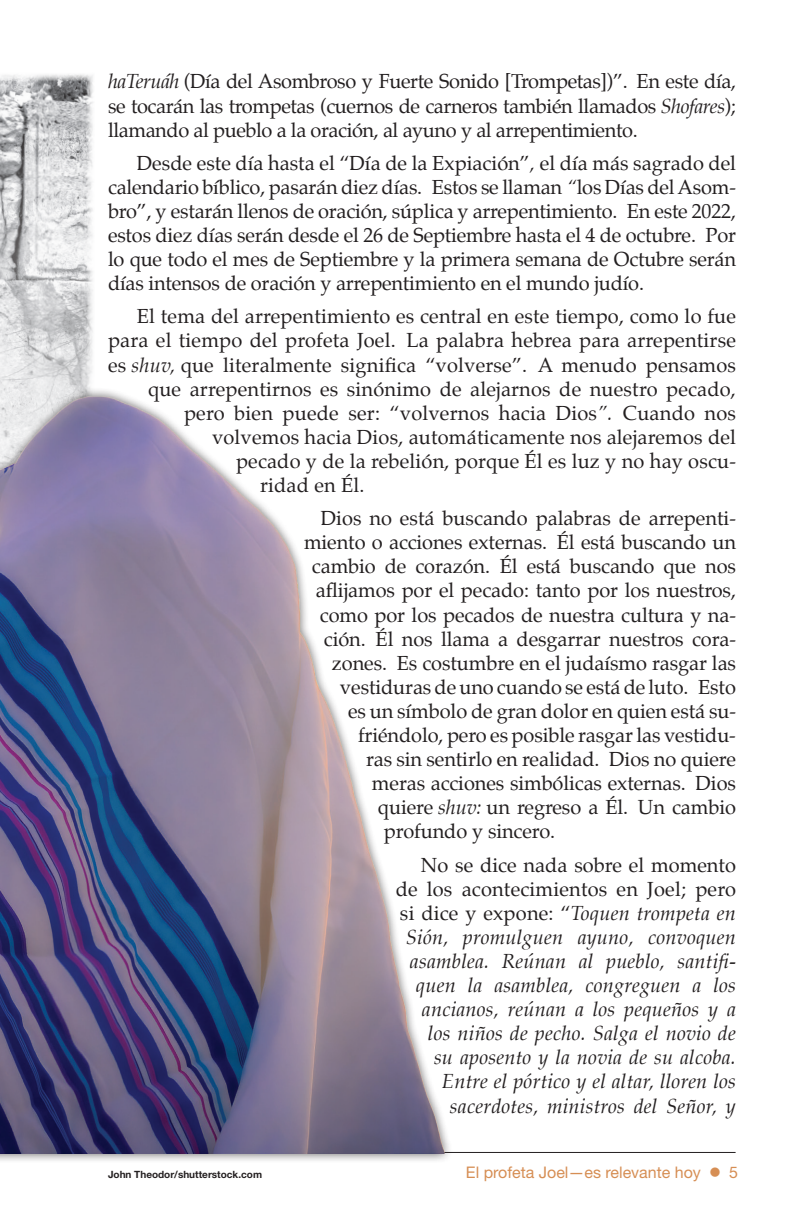
<style>
.page{position:relative;width:792px;height:1224px;background:#fff}
.page>*{position:absolute;margin:0;border:0;box-sizing:border-box;transform-origin:0 0}
.t1{font:20px/24px "Palatino CE";letter-spacing:-.005em;color:#231f20;text-align:justify}
.t2{font:italic 20px/24.2px "Palatino CE";letter-spacing:.01em;color:#231f20;text-align:right}
.t3{font:16px "Helvetica Neue LT Std";color:#d68e54}
.t4{font:700 10px "Helvetica Neue LT Std";color:#231f20}
.s1{font-style:italic}
.s2{font-style:normal}
</style>
<div class="page">
<hr style="left:108px;top:1152px;width:628px;height:1px;background:#231f20">
<img style="left:0;top:74px;width:93px;height:145px">
<img style="left:0;top:219px;width:452px;height:934px">
<p class="t1" style="left:108px;top:71px;width:630px"><span class="s1">haTeruáh</span> (Día del Asombroso y Fuerte Sonido [Trompetas])”. En este día, se tocarán las trompetas (cuernos de carneros también llamados <span class="s1">Shofares</span>); llamando al pueblo a la oración, al ayuno y al arrepentimiento.</p>
<p class="t1" style="left:108px;top:153px;width:630px;text-indent:29px">Desde este día hasta el “Día de la Expiación”<span class="s1">,</span> el día más sagrado del calendario bíblico, pasarán diez días. Estos se llaman <span class="s1">“</span>los Días del Asom&shy;bro”, y estarán llenos de oración, súplica y arrepentimiento. En este 2022, estos diez días serán desde el 26 de Septiembre hasta el 4 de octubre. Por lo que todo el mes de Septiembre y la primera semana de Octubre serán días intensos de oración y arrepentimiento en el mundo judío.</p>
<p class="t1" style="left:137px;top:306px;width:601px">El tema del arrepentimiento es central en este tiempo, como lo fue</p>
<p class="t1" style="left:108px;top:330px;width:629px">para el tiempo del profeta Joel. La palabra hebrea para arrepentirse</p>
<p class="t1" style="left:108px;top:354px;width:630px">es <span class="s1">shuv,</span> que literalmente significa “volverse”. A menudo pensamos</p>
<p class="t1" style="left:148px;top:379px;width:589px">que arrepentirnos es sinónimo de alejarnos de nuestro pecado,</p>
<p class="t1" style="left:184px;top:403px;width:554px">pero bien puede ser: “volvernos hacia Dios<span class="s1">”.</span> Cuando nos</p>
<p class="t1" style="left:212px;top:427px;width:526px">volvemos hacia Dios, automáticamente nos alejaremos del</p>
<p class="t1" style="left:236px;top:451px;width:502px">pecado y de la rebelión, porque Él es luz y no hay oscu-</p>
<p class="t1" style="left:260px;top:475px;width:106px">ridad en Él.</p>
<p class="t1" style="left:321px;top:508px;width:417px">Dios no está buscando palabras de arrepenti-</p>
<p class="t1" style="left:304px;top:532px;width:434px">miento o acciones externas. Él está buscando un</p>
<p class="t1" style="left:312px;top:556px;width:426px">cambio de corazón. Él está buscando que nos</p>
<p class="t1" style="left:316px;top:580px;width:422px">aflijamos por el pecado: tanto por los nuestros,</p>
<p class="t1" style="left:320px;top:604px;width:418px">como por los pecados de nuestra cultura y na-</p>
<p class="t1" style="left:324px;top:629px;width:414px">ción. Él nos llama a desgarrar nuestros cora-</p>
<p class="t1" style="left:332px;top:653px;width:406px">zones. Es costumbre en el judaísmo rasgar las</p>
<p class="t1" style="left:340px;top:677px;width:398px">vestiduras de uno cuando se está de luto. Esto</p>
<p class="t1" style="left:348px;top:701px;width:390px">es un símbolo de gran dolor en quien está su-</p>
<p class="t1" style="left:358px;top:725px;width:379px">friéndolo, pero es posible rasgar las vestidu-</p>
<p class="t1" style="left:366px;top:749px;width:372px">ras sin sentirlo en realidad. Dios no quiere</p>
<p class="t1" style="left:372px;top:773px;width:365px">meras acciones simbólicas externas. Dios</p>
<p class="t1" style="left:378px;top:797px;width:360px">quiere <span class="s1">shuv:</span> un regreso a Él. Un cambio</p>
<p class="t1" style="left:384px;top:821px;width:173px">profundo y sincero.</p>
<p class="t2" style="left:396px;top:855px;width:342px"><span class="s2">No se dice nada sobre el momento de los acontecimientos en Joel; pero si dice y expone: “</span>Toquen trompeta en Sión, promulguen ayuno, convoquen asamblea. Reúnan al pueblo, santifi&shy;quen la asamblea, congreguen a los ancianos, reúnan a los pequeños y a los niños de pecho. Salga el novio de<br>su aposento y la novia de su alcoba.<br>Entre el pórtico y el altar, lloren los sacerdotes, ministros del Señor, y</p>
<p class="t4" style="left:108px;top:1168px;width:156px">John Theodor/shutterstock.com</p>
<p class="t3" style="left:466px;top:1162px;width:274px">El profeta Joel—es relevante hoy ● 5</p>
</div>
